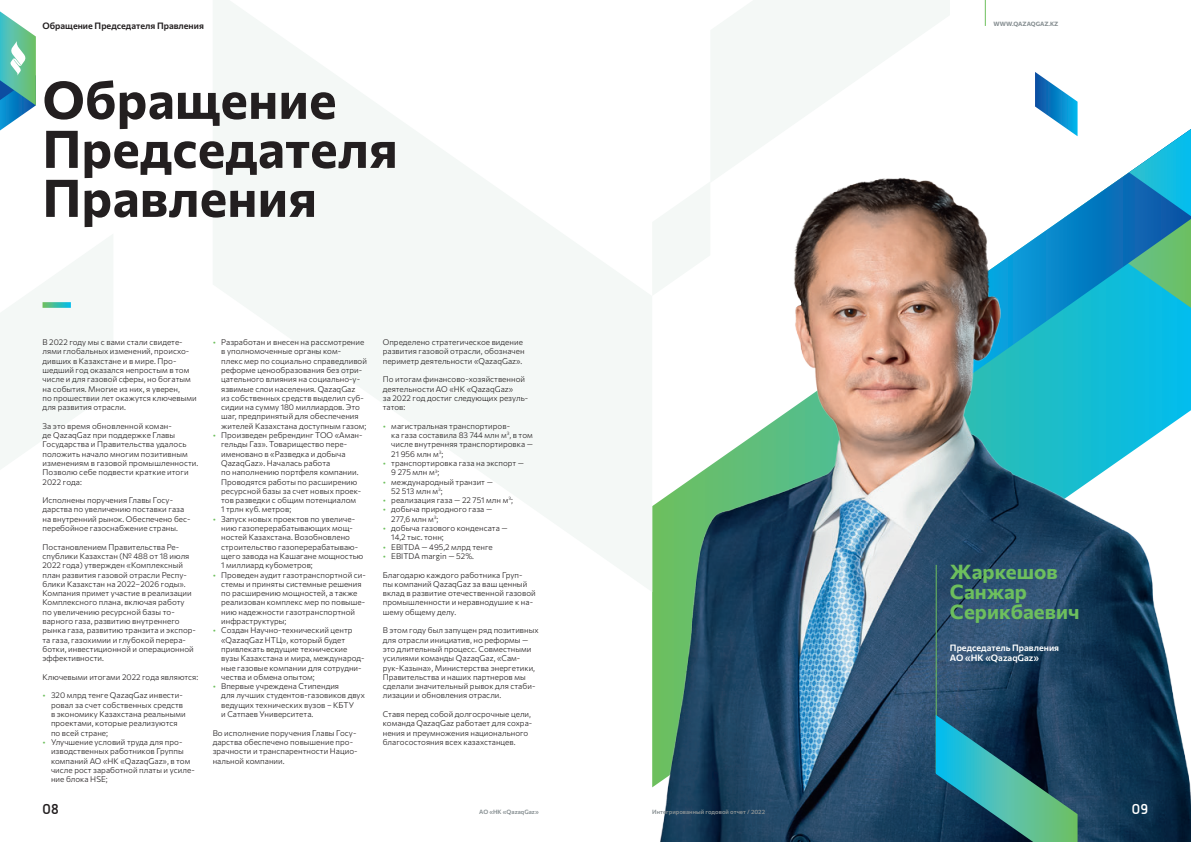
<style>
.page{position:relative;width:1191px;height:842px;background:#fff}
.page>*{position:absolute;margin:0;border:0;box-sizing:border-box;transform-origin:0 0}
.З-1{font:700 52px/49px "Commissioner";letter-spacing:.005em;color:#231f20}
.З-2{font:700 20px/20px "Commissioner";color:#6dbf5d}
.t1{font:700 15px "La Casa";color:#231f20}
.t2{font:700 15px "La Casa";color:#fff}
.Т1{font:600 9px "Commissioner";color:#fff}
.t3{font:600 9px "Commissioner";color:#231f20}
.Наборный{font:300 8px/9.3px "Commissioner";letter-spacing:.005em;color:#231f20}
.t4{font:600 6px "Commissioner";color:#889093}
.t5{font:700 6px "Commissioner";color:#889093}
.s1{color:#6dbf5d}
</style>
<div class="page">
<img style="left:652px;top:0;width:539px;height:842px">
<svg style="left:0;top:235px;width:113px;height:234px"></svg>
<svg style="left:213px;top:0;width:439px;height:591px;fill:#f6f9f7"></svg>
<svg style="left:652px;top:181px;width:58px;height:115px"></svg>
<hr style="left:935px;top:565px;width:1px;height:208px;background:#6dbf5d">
<svg style="left:935px;top:715px;width:142px;height:127px;background:#286d77"></svg>
<svg style="left:43px;top:302px;width:28px;height:6px"></svg>
<svg style="left:0;top:11px;width:36px;height:120px"></svg>
<svg style="left:985px;top:0;width:1px;height:26px"></svg>
<p class="t3" style="left:43px;top:19px;width:163px">Обращение Председателя Правления</p>
<p class="t5" style="left:993px;top:19px;width:66px">WWW.QAZAQGAZ.KZ</p>
<p class="З-1" style="left:43px;top:72px;width:357px">Обращение<br>Председателя<br>Правления</p>
<p class="Наборный" style="left:43px;top:337px;width:156px">В 2022 году мы с вами стали свидете&shy;лями глобальных изменений, происхо&shy;дивших в Казахстане и в мире. Про&shy;шедший год оказался непростым в том числе и для газовой сферы, но богатым на события. Многие из них, я уверен,<br>по прошествии лет окажутся ключевыми для развития отрасли.</p>
<p class="Наборный" style="left:43px;top:421px;width:157px">За это время обновленной коман-<br>де QazaqGaz при поддержке Главы<br>Государства и Правительства удалось положить начало многим позитивным изменениям в газовой промышленности.<br>Позволю себе подвести краткие итоги<br>2022 года:</p>
<p class="Наборный" style="left:43px;top:495px;width:150px">Исполнены поручения Главы Госу&shy;дарства по увеличению поставки газа на внутренний рынок. Обеспечено бес&shy;перебойное газоснабжение страны.</p>
<p class="Наборный" style="left:43px;top:542px;width:155px">Постановлением Правительства Ре&shy;спублики Казахстан (№ 488 от 18 июля 2022 года) утвержден «Комплексный план развития газовой отрасли Респу&shy;блики Казахстан на 2022–2026 годы».<br>Компания примет участие в реализации Комплексного плана, включая работу<br>по увеличению ресурсной базы то&shy;варного газа, развитию внутреннего рынка газа, развитию транзита и экспор&shy;та газа, газохимии и глубокой перера&shy;ботки, инвестиционной и операционной эффективности.</p>
<p class="Наборный" style="left:43px;top:672px;width:157px">Ключевыми итогами 2022 года являются:</p>
<p class="Наборный" style="left:51px;top:690px;width:136px;text-indent:-9px"><span class="s1">•</span> 320 млрд тенге QazaqGaz инвести&shy;ровал за счет собственных средств в экономику Казахстана реальными проектами, которые реализуются по всей стране;</p>
<p class="Наборный" style="left:51px;top:737px;width:145px;text-indent:-9px"><span class="s1">•</span> Улучшение условий труда для про&shy;изводственных работников Группы компаний АО «НК «QazaqGaz», в том числе рост заработной платы и усиле&shy;ние блока HSE;</p>
<p class="Наборный" style="left:221px;top:337px;width:147px;text-indent:-9px"><span class="s1">•</span> Разработан и внесен на рассмотрение в уполномоченные органы ком-<br>плекс мер по социально справедливой реформе ценообразования без отри&shy;цательного влияния на социально-у&shy;язвимые слои населения. QazaqGaz<br>из собственных средств выделил суб&shy;сидии на сумму 180 миллиардов. Это шаг, предпринятый для обеспечения жителей Казахстана доступным газом;</p>
<p class="Наборный" style="left:221px;top:430px;width:143px;text-indent:-9px"><span class="s1">•</span> Произведен ребрендинг ТОО «Аман&shy;гельды Газ». Товарищество пере&shy;именовано в «Разведка и добыча<br>QazaqGaz». Началась работа<br>по наполнению портфеля компании.<br>Проводятся работы по расширению ресурсной базы за счет новых проек&shy;тов разведки с общим потенциалом<br>1 трлн куб. метров;</p>
<p class="Наборный" style="left:221px;top:514px;width:144px;text-indent:-9px"><span class="s1">•</span> Запуск новых проектов по увеличе&shy;нию газоперерабатывающих мощ&shy;ностей Казахстана. Возобновлено строительство газоперерабатываю&shy;щего завода на Кашагане мощностью<br>1 миллиард кубометров;</p>
<p class="Наборный" style="left:221px;top:569px;width:146px;text-indent:-9px"><span class="s1">•</span> Проведен аудит газотранспортной си&shy;стемы и приняты системные решения по расширению мощностей, а также реализован комплекс мер по повыше&shy;нию надежности газотранспортной инфраструктуры;</p>
<p class="Наборный" style="left:221px;top:625px;width:145px;text-indent:-9px"><span class="s1">•</span> Создан Научно-технический центр «QazaqGaz НТЦ», который будет привлекать ведущие технические вузы Казахстана и мира, международ&shy;ные газовые компании для сотрудни&shy;чества и обмена опытом;</p>
<p class="Наборный" style="left:221px;top:681px;width:145px;text-indent:-9px"><span class="s1">•</span> Впервые учреждена Стипендия<br>для лучших студентов-газовиков двух ведущих технических вузов – КБТУ<br>и Сатпаев Университета.</p>
<p class="Наборный" style="left:213px;top:728px;width:145px">Во исполнение поручения Главы Госу&shy;дарства обеспечено повышение про&shy;зрачности и транспарентности Нацио&shy;нальной компании.</p>
<p class="Наборный" style="left:383px;top:337px;width:143px">Определено стратегическое видение развития газовой отрасли, обозначен периметр деятельности «QazaqGaz».</p>
<p class="Наборный" style="left:383px;top:374px;width:147px">По итогам финансово-хозяйственной деятельности АО «НК «QazaqGaz»<br>за 2022 год достиг следующих резуль&shy;татов:</p>
<p class="Наборный" style="left:391px;top:421px;width:143px;text-indent:-9px"><span class="s1">•</span> магистральная транспортиров-<br>ка газа составила 83 744 млн м<sup>3</sup>, в том числе внутренняя транспортировка —<br>21 956 млн м<sup>3</sup>;</p>
<p class="Наборный" style="left:391px;top:458px;width:134px;text-indent:-9px"><span class="s1">•</span> транспортировка газа на экспорт —<br>9 275 млн м<sup>3</sup>;</p>
<p class="Наборный" style="left:391px;top:476px;width:103px;text-indent:-9px"><span class="s1">•</span> международный транзит —<br>52 513 млн м<sup>3</sup>;</p>
<p class="Наборный" style="left:383px;top:495px;width:132px"><span class="s1">•</span> реализация газа — 22 751 млн м<sup>3</sup>;</p>
<p class="Наборный" style="left:391px;top:504px;width:102px;text-indent:-9px"><span class="s1">•</span> добыча природного газа —<br>277,6 млн м<sup>3</sup>;</p>
<p class="Наборный" style="left:391px;top:523px;width:118px;text-indent:-9px"><span class="s1">•</span> добыча газового конденсата —<br>14,2 тыс. тонн;</p>
<p class="Наборный" style="left:383px;top:542px;width:111px"><span class="s1">•</span> EBITDA — 495,2 млрд тенге</p>
<p class="Наборный" style="left:383px;top:551px;width:93px"><span class="s1">•</span> EBITDA margin — 52%.</p>
<p class="Наборный" style="left:383px;top:569px;width:154px">Благодарю каждого работника Груп-<br>пы компаний QazaqGaz за ваш ценный вклад в развитие отечественной газовой промышленности и неравнодушие к на&shy;шему общему делу.</p>
<p class="Наборный" style="left:383px;top:625px;width:157px">В этом году был запущен ряд позитивных для отрасли инициатив, но реформы — это длительный процесс. Совместными усилиями команды QazaqGaz, «Сам&shy;рук-Казына», Министерства энергетики, Правительства и наших партнеров мы сделали значительный рывок для стаби&shy;лизации и обновления отрасли.</p>
<p class="Наборный" style="left:383px;top:709px;width:151px">Ставя перед собой долгосрочные цели, команда QazaqGaz работает для сохра&shy;нения и преумножения национального благосостояния всех казахстанцев.</p>
<h3 class="t1" style="left:43px;top:800px;width:18px">08</h3>
<p class="t4" style="left:479px;top:807px;width:61px">АО «НК «QazaqGaz»</p>
<p class="t4" style="left:652px;top:807px;width:114px">Интегрированный годовой отчет / 2022</p>
<p class="З-2" style="left:950px;top:561px;width:109px">Жаркешов</p>
<p class="З-2" style="left:950px;top:581px;width:131px">Санжар<br>Серикбаевич</p>
<p class="Т1" style="left:950px;top:640px;width:111px">Председатель Правления</p>
<p class="Т1" style="left:950px;top:650px;width:91px">АО «НК «QazaqGaz»</p>
<p class="t2" style="left:1131px;top:800px;width:18px">09</p>
</div>
